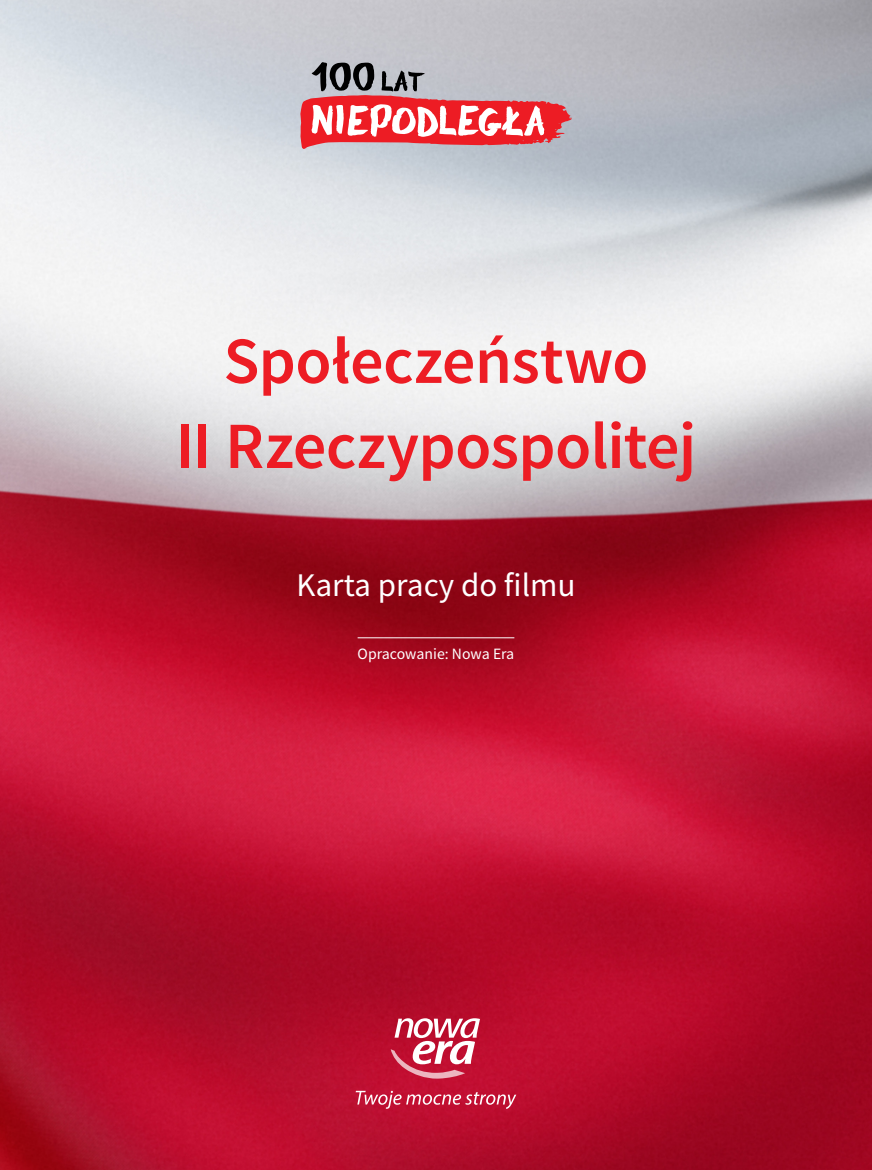
<style>
.page{position:relative;width:872px;height:1170px;background:#fff}
.page>*{position:absolute;margin:0;border:0;box-sizing:border-box;transform-origin:0 0}
.h1_karta{font:600 66px "Source Sans Pro";letter-spacing:-.01em;color:#ed1c24}
.podtytul_karta{font:33px "Source Sans Pro";color:#fff}
.front_autorka_nazwis{font:15.75px "Source Sans Pro";color:#fff}
</style>
<div class="page">
<img style="left:0;top:0;width:872px;height:1169px">
<hr style="left:357px;top:637px;width:157px;height:1px;background:#fff">
<svg style="left:391px;top:1018px;width:89px;height:60px"></svg>
<svg style="left:356px;top:1090px;width:160px;height:18px;background:#cc405b"></svg>
<svg style="left:300px;top:62px;width:271px;height:87px;background:#ce878e"></svg>
<p class="h1_karta" style="left:223px;top:319px;width:426px">Społeczeństwo</p>
<p class="h1_karta" style="left:176px;top:404px;width:522px">II Rzeczypospolitej</p>
<p class="podtytul_karta" style="left:296px;top:564px;width:281px">Karta pracy do filmu</p>
<p class="front_autorka_nazwis" style="left:357px;top:644px;width:158px">Opracowanie: Nowa Era</p>
</div>
